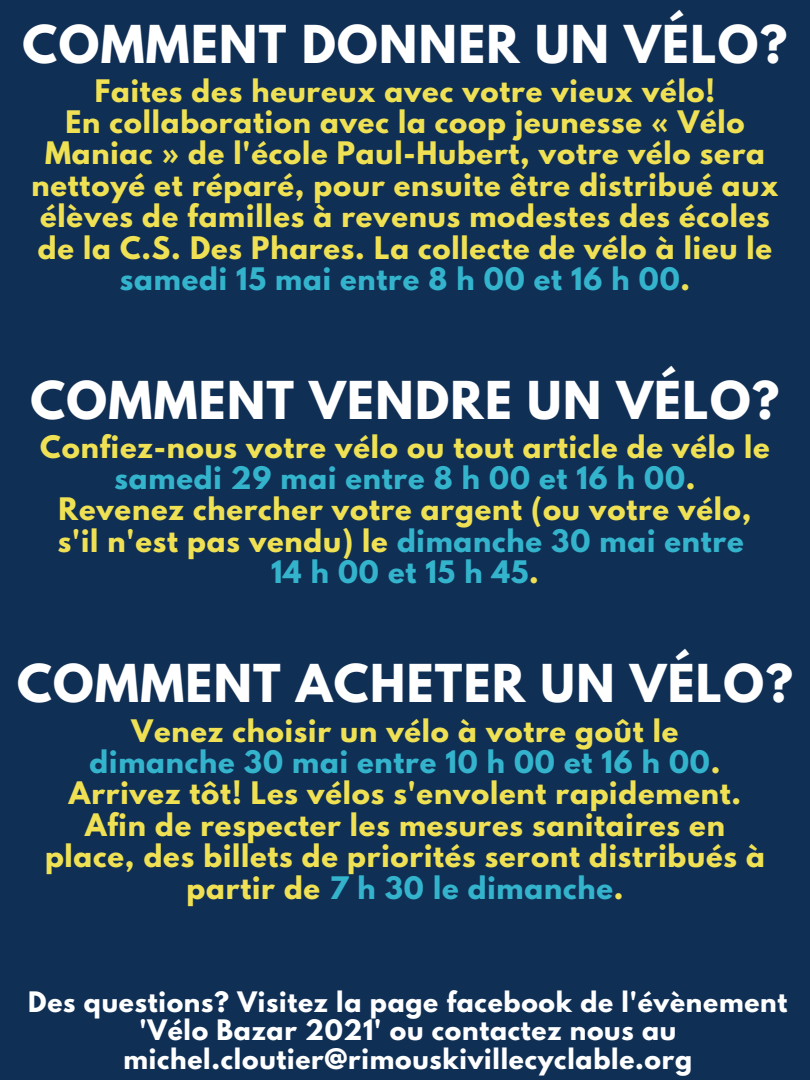
<style>
.page{position:relative;width:810px;height:1080px;background:#102f55}
.page>*{position:absolute;margin:0;border:0;box-sizing:border-box;transform-origin:0 0}
.t1{font:700 46.25px "League Spartan";letter-spacing:.03em;color:#fff}
.t2{font:700 27.5px/31.4px "League Spartan";letter-spacing:.03em;color:#efe153;text-align:center}
.t3{font:700 27.5px "League Spartan";letter-spacing:.03em;color:#34b4cc}
.t4{font:700 25px/28.6px "League Spartan";letter-spacing:.03em;color:#fff;text-align:center}
.s1{color:#34b4cc}
.s2{color:#efe153}
</style>
<div class="page">
<p class="t1" style="left:23px;top:21px;width:766px">COMMENT DONNER UN VÉLO?</p>
<p class="t2" style="left:95px;top:78px;width:622px">Faites des heureux avec votre vieux vélo!</p>
<p class="t2" style="left:32px;top:110px;width:748px">En collaboration avec la coop jeunesse « Vélo Maniac » de l'école Paul-Hubert, votre vélo sera nettoyé et réparé, pour ensuite être distribué aux élèves de familles à revenus modestes des écoles de la C.S. Des Phares. La collecte de vélo à lieu le <span class="s1">samedi 15 mai entre 8 h 00 et 16 h 00</span>.</p>
<p class="t1" style="left:30px;top:377px;width:751px">COMMENT VENDRE UN VÉLO?</p>
<p class="t2" style="left:40px;top:434px;width:731px">Confiez-nous votre vélo ou tout article de vélo le <span class="s1">samedi 29 mai entre 8 h 00 et 16 h 00</span>.</p>
<p class="t2" style="left:58px;top:497px;width:695px;text-align:left">Revenez chercher votre argent (ou votre vélo, s'il n'est pas vendu) le <span class="s1">dimanche 30 mai entre</span></p>
<p class="t3" style="left:271px;top:558px;width:269px">14 h 00 et 15 h 45<span class="s2">.</span></p>
<p class="t1" style="left:17px;top:661px;width:777px">COMMENT ACHETER UN VÉLO?</p>
<p class="t2" style="left:132px;top:718px;width:548px">Venez choisir un vélo à votre goût le</p>
<p class="t3" style="left:90px;top:748px;width:632px">dimanche 30 mai entre 10 h 00 et 16 h 00<span class="s2">.</span></p>
<p class="t2" style="left:69px;top:781px;width:674px">Arrivez tôt! Les vélos s'envolent rapidement.</p>
<p class="t2" style="left:45px;top:812px;width:721px">Afin de respecter les mesures sanitaires en place, des billets de priorités seront distribués à partir de <span class="s1">7 h 30 le dimanche</span>.</p>
<p class="t4" style="left:28px;top:990px;width:761px">Des questions? Visitez la page facebook de l'évènement 'Vélo Bazar 2021' ou contactez nous au michel.cloutier@rimouskivillecyclable.org</p>
</div>
